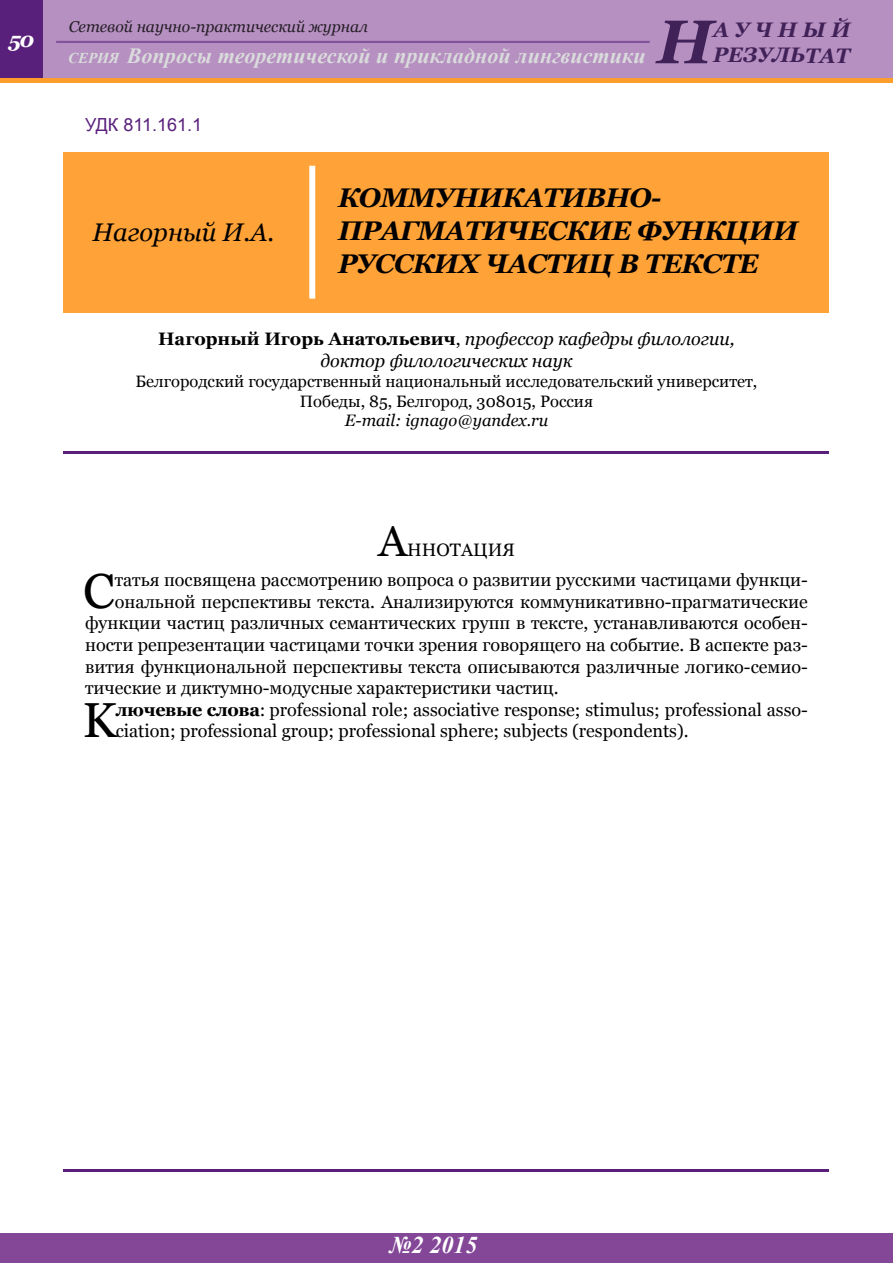
<style>
.page{position:relative;width:893px;height:1263px;background:#fff}
.page>*{position:absolute;margin:0;border:0;box-sizing:border-box;transform-origin:0 0}
.t1{font:italic 700 61.5px "Georgia";color:#402158}
.t2{font:49.2px "Georgia";color:#000}
.t3{font:43.5px "Georgia";color:#000}
.t4{font:italic 700 27px/33px "Georgia";letter-spacing:-.02em;color:#000}
.t5{font:italic 25.5px "Georgia";color:#000}
.t6{font:italic 700 24px "Times New Roman";color:#fff}
.t7{font:italic 700 21.75px "Times New Roman";color:#dadbdc}
.t8{font:italic 700 21px/25.2px "Georgia";letter-spacing:.26em;color:#402158}
.t9{font:italic 700 21px "Georgia";color:#fff}
.t10{font:18px/21.6px "Georgia";color:#000}
.t11{font:italic 18px/21.6px "Georgia";color:#000;text-align:center}
.t12{font:18px "Arial";color:#59207b}
.t13{font:16.5px/19.8px "Georgia";color:#000;text-align:center}
.t14{font:italic 16.5px "Georgia";color:#000}
.t15{font:italic 15.75px "Georgia";color:#000}
.s1{font-size:15px}
.s2{font-weight:700;font-style:normal}
.s3{font-style:normal}
.s4{font-weight:700}
</style>
<div class="page">
<div style="left:64px;top:152px;width:765px;height:160px;background:#ffa237"></div>
<div style="left:309px;top:166px;width:6px;height:133px;background:#fff"></div>
<hr style="left:64px;top:452px;width:765px;height:2px;background:#59207b">
<div style="left:0;top:0;width:893px;height:83px;background:#b590c0"></div>
<div style="left:0;top:1233px;width:893px;height:30px;background:#844797"></div>
<div style="left:0;top:0;width:43px;height:83px;background:#59207b"></div>
<hr style="left:56px;top:41px;width:594px;height:2px;background:#59207b">
<hr style="left:64px;top:1169px;width:765px;height:2px;background:#59207b">
<div style="left:0;top:78px;width:893px;height:5px;background:#ff9e2d"></div>
<p class="t9" style="left:8px;top:26px;width:27px">50</p>
<p class="t15" style="left:68px;top:17px;width:301px">Сетевой научно-практический журнал</p>
<p class="t7" style="left:68px;top:40px;width:579px"><span class="s1">СЕРИЯ</span> Вопросы теоретической и прикладной лингвистики</p>
<p class="t8" style="left:713px;top:17px;width:139px">АУЧНЫЙ<br>РЕЗУ</p>
<h1 class="t1" style="left:657px;top:2px;width:58px">Н</h1>
<p class="t8" style="left:772px;top:43px;width:79px">ЛЬТАТ</p>
<p class="t12" style="left:85px;top:113px;width:119px">УДК 811.161.1</p>
<h3 class="t5" style="left:92px;top:216px;width:183px">Нагорный И.А.</h3>
<h3 class="t4" style="left:338px;top:181px;width:438px">КОММУНИКАТИВНО-<br>ПРАГМАТИЧЕСКИЕ ФУНКЦИИ<br>РУСС</h3>
<h3 class="t4" style="left:413px;top:247px;width:349px">КИХ ЧАСТИЦ В ТЕКСТЕ</h3>
<p class="t11" style="left:158px;top:328px;width:578px"><span class="s2">Нагорный Игорь Анатольевич</span><span class="s3">,</span> профессор кафедры филологии, доктор филологических наук</p>
<p class="t13" style="left:136px;top:371px;width:623px">Белгородский государственный национальный исследовательский университет,<br>Победы, 85, Белгород, 308015, Россия</p>
<p class="t14" style="left:345px;top:410px;width:205px">E-mail: ignago@yandex.ru</p>
<h3 class="t3" style="left:378px;top:515px;width:31px">А</h3>
<p class="t10" style="left:407px;top:539px;width:109px">ННОТАЦИЯ</p>
<h2 class="t2" style="left:83px;top:561px;width:33px">С</h2>
<p class="t10" style="left:115px;top:569px;width:695px">татья посвящена рассмотрению вопроса о развитии русскими частицами функци-</p>
<p class="t10" style="left:115px;top:591px;width:695px">ональной перспективы текста. Анализируются коммуникативно-прагматические</p>
<p class="t10" style="left:85px;top:613px;width:724px">функции частиц различных семантических групп в тексте, устанавливаются особен-</p>
<p class="t10" style="left:85px;top:634px;width:724px">ности репрезентации частицами точки зрения говорящего на событие. В аспекте раз-</p>
<p class="t10" style="left:85px;top:656px;width:724px">вития функциональной перспективы текста описываются различные логико-семио-</p>
<p class="t10" style="left:85px;top:677px;width:475px">тические и диктумно-модусные характеристики частиц.</p>
<h2 class="t2" style="left:83px;top:691px;width:36px">K</h2>
<p class="t10" style="left:116px;top:699px;width:694px"><span class="s4">лючевые слова</span>: professional role; associative response; stimulus; professional asso&shy;ciation; professional group; professional sphere; subjects (respondents).</p>
<h3 class="t6" style="left:390px;top:1229px;width:89px">№2 2015</h3>
</div>
